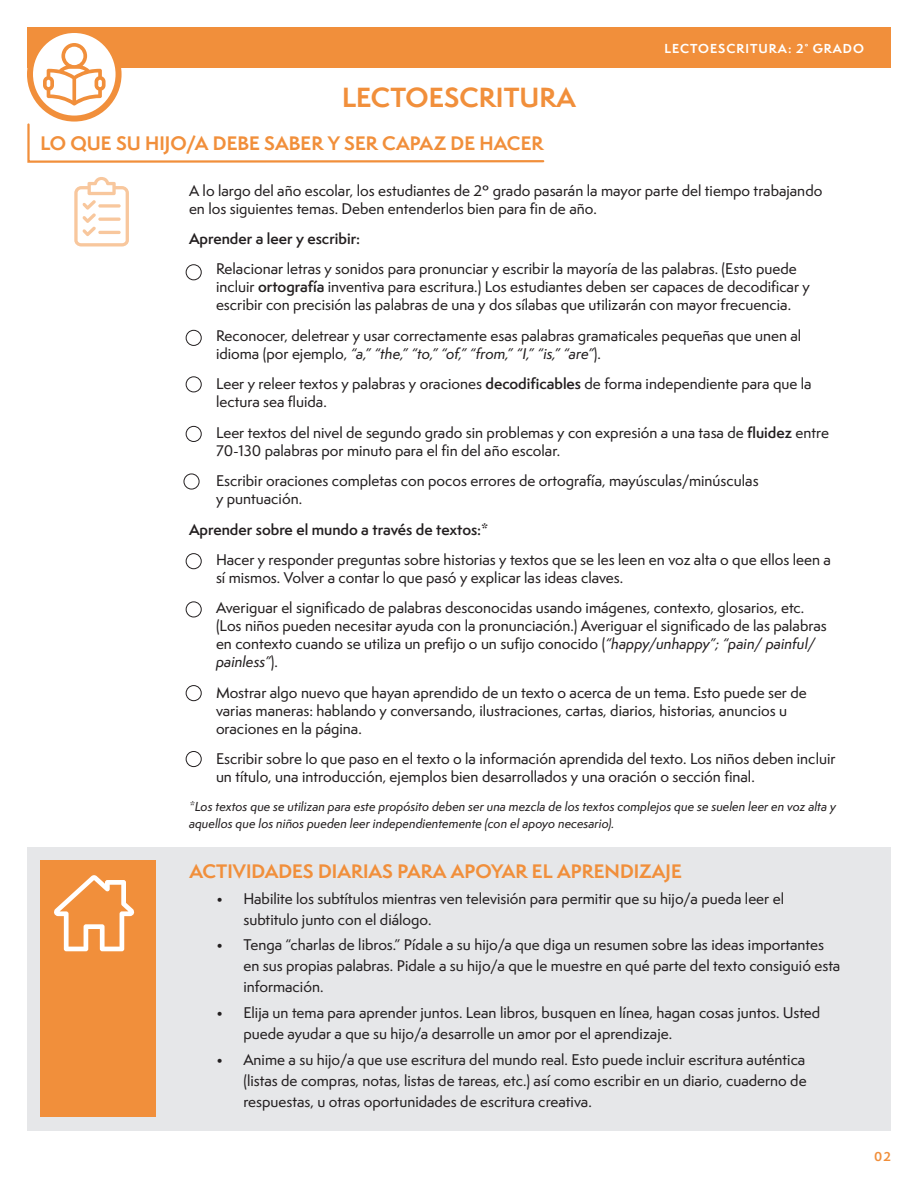
<style>
.page{position:relative;width:918px;height:1188px;background:#fff}
.page>*{position:absolute;margin:0;border:0;box-sizing:border-box;transform-origin:0 0}
.t1{font:700 25.5px "Semplicita Pro";color:#f18f3b}
.t2{font:700 18px "Semplicita Pro";color:#f18f3b}
.t3{font:500 14.25px/18px "Semplicita Pro";color:#231f20}
.t4{font:600 14.25px "Semplicita Pro";color:#231f20}
.t5{font:12px/16.5px "Semplicita Pro Med It";color:#231f20}
.t6{font:700 12px "Semplicita Pro";letter-spacing:.08em;color:#fff}
.t7{font:700 12px "Semplicita Pro";color:#f18f3b}
.s1{font-weight:600}
.s2{font-family:"Semplicita Pro Med It";font-weight:400}
</style>
<div class="page">
<div style="left:27px;top:27px;width:864px;height:41px;background:#f18f3b"></div>
<svg style="left:27px;top:123px;width:518px;height:40px"></svg>
<svg style="left:74px;top:177px;width:55px;height:70px"></svg>
<hr style="left:98px;top:231px;width:23px;height:3px;background:#f18f3b;border-radius:2px">
<div style="left:186px;top:264px;width:16px;height:16px;border:1px solid #231f20;border-radius:50%"></div>
<div style="left:186px;top:330px;width:16px;height:16px;border:1px solid #231f20;border-radius:50%"></div>
<div style="left:186px;top:376px;width:16px;height:16px;border:1px solid #231f20;border-radius:50%"></div>
<div style="left:186px;top:426px;width:16px;height:16px;border:1px solid #231f20;border-radius:50%"></div>
<div style="left:184px;top:474px;width:15px;height:15px;border:1px solid #231f20;border-radius:50%"></div>
<div style="left:186px;top:601px;width:16px;height:16px;border:1px solid #231f20;border-radius:50%"></div>
<div style="left:186px;top:685px;width:16px;height:16px;border:1px solid #231f20;border-radius:50%"></div>
<div style="left:186px;top:751px;width:16px;height:16px;border:1px solid #231f20;border-radius:50%"></div>
<div style="left:186px;top:553px;width:16px;height:16px;border:1px solid #231f20;border-radius:50%"></div>
<svg style="left:30px;top:30px;width:89px;height:89px"></svg>
<div style="left:27px;top:27px;width:95px;height:95px;border:6px solid #f18f3b;border-radius:50%"></div>
<svg style="left:43px;top:43px;width:63px;height:63px"></svg>
<div style="left:27px;top:848px;width:864px;height:283px;background:#e6e7e9"></div>
<div style="left:40px;top:860px;width:116px;height:257px;background:#f18f3b"></div>
<svg style="left:54px;top:875px;width:80px;height:76px"></svg>
<p class="t1" style="left:342px;top:79px;width:235px">LECTOESCRITURA</p>
<p class="t2" style="left:40px;top:129px;width:505px">LO QUE SU HIJO/A DEBE SABER Y SER CAPAZ DE HACER</p>
<p class="t6" style="left:665px;top:39px;width:201px">LECTOESCRITURA: 2<sup>º</sup> GRADO</p>
<p class="t3" style="left:189px;top:181px;width:635px">A lo largo del año escolar, los estudiantes de 2º grado pasarán la mayor parte del tiempo trabajando en los siguientes temas. Deben entenderlos bien para fin de año.</p>
<p class="t4" style="left:189px;top:228px;width:173px">Aprender a leer y escribir:</p>
<p class="t3" style="left:216px;top:260px;width:595px;text-indent:-27px">• Relacionar letras y sonidos para pronunciar y escribir la mayoría de las palabras. (Esto puede incluir <span class="s1">ortografía</span> inventiva para escritura.) Los estudiantes deben ser capaces de decodificar y escribir con precisión las palabras de una y dos sílabas que utilizarán con mayor frecuencia.</p>
<p class="t3" style="left:216px;top:326px;width:587px;text-indent:-27px">• Reconocer, deletrear y usar correctamente esas palabras gramaticales pequeñas que unen al idioma (por ejemplo, <span class="s2">“a,” “the,” “to,” “of,” “from,” “I,” “is,” “are”</span>).</p>
<p class="t3" style="left:216px;top:375px;width:597px;text-indent:-27px">• Leer y releer textos y palabras y oraciones <span class="s1">decodificables</span> de forma independiente para que la lectura sea fluida.</p>
<p class="t3" style="left:216px;top:423px;width:614px;text-indent:-27px">• Leer textos del nivel de segundo grado sin problemas y con expresión a una tasa de <span class="s1">fluidez</span> entre<br>70-130 palabras por minuto para el fin del año escolar.</p>
<p class="t3" style="left:216px;top:472px;width:544px;text-indent:-27px">• Escribir oraciones completas con pocos errores de ortografía, mayúsculas/minúsculas y puntuación.</p>
<p class="t4" style="left:189px;top:519px;width:301px">Aprender sobre el mundo a través de textos:*</p>
<p class="t3" style="left:216px;top:551px;width:616px;text-indent:-27px">• Hacer y responder preguntas sobre historias y textos que se les leen en voz alta o que ellos leen a sí mismos. Volver a contar lo que pasó y explicar las ideas claves.</p>
<p class="t3" style="left:216px;top:599px;width:612px;text-indent:-27px">• Averiguar el significado de palabras desconocidas usando imágenes, contexto, glosarios, etc. (Los niños pueden necesitar ayuda con la pronunciación.) Averiguar el significado de las palabras en contexto cuando se utiliza un prefijo o un sufijo conocido (<span class="s2">“happy/unhappy”; “pain/ painful/ painless”</span>).</p>
<p class="t3" style="left:216px;top:683px;width:592px;text-indent:-27px">• Mostrar algo nuevo que hayan aprendido de un texto o acerca de un tema. Esto puede ser de varias maneras: hablando y conversando, ilustraciones, cartas, diarios, historias, anuncios u oraciones en la página.</p>
<p class="t3" style="left:216px;top:750px;width:621px;text-indent:-27px">• Escribir sobre lo que paso en el texto o la información aprendida del texto. Los niños deben incluir un título, una introducción, ejemplos bien desarrollados y una oración o sección final.</p>
<p class="t5" style="left:189px;top:798px;width:649px">*Los textos que se utilizan para este propósito deben ser una mezcla de los textos complejos que se suelen leer en voz alta y aquellos que los niños pueden leer independientemente (con el apoyo necesario).</p>
<p class="t2" style="left:189px;top:858px;width:494px">ACTIVIDADES DIARIAS PARA APOYAR EL APRENDIZAJE</p>
<p class="t3" style="left:243px;top:888px;width:542px;line-height:21px;text-indent:-27px">• Habilite los subtítulos mientras ven televisión para permitir que su hijo/a pueda leer el subtitulo junto con el diálogo.</p>
<p class="t3" style="left:243px;top:934px;width:599px;line-height:21px;text-indent:-27px">• Tenga “charlas de libros.” Pídale a su hijo/a que diga un resumen sobre las ideas importantes en sus propias palabras. Pidale a su hijo/a que le muestre en qué parte del texto consiguió esta información.</p>
<p class="t3" style="left:243px;top:1002px;width:578px;line-height:21px;text-indent:-27px">• Elija un tema para aprender juntos. Lean libros, busquen en línea, hagan cosas juntos. Usted puede ayudar a que su hijo/a desarrolle un amor por el aprendizaje.</p>
<p class="t3" style="left:243px;top:1049px;width:565px;line-height:21px;text-align:justify;text-indent:-27px">• Anime a su hijo/a que use escritura del mundo real. Esto puede incluir escritura auténtica (listas de compras, notas, listas de tareas, etc.) así como escribir en un diario, cuaderno de respuestas, u otras oportunidades de escritura creativa.</p>
<p class="t7" style="left:874px;top:1147px;width:18px">02</p>
</div>
